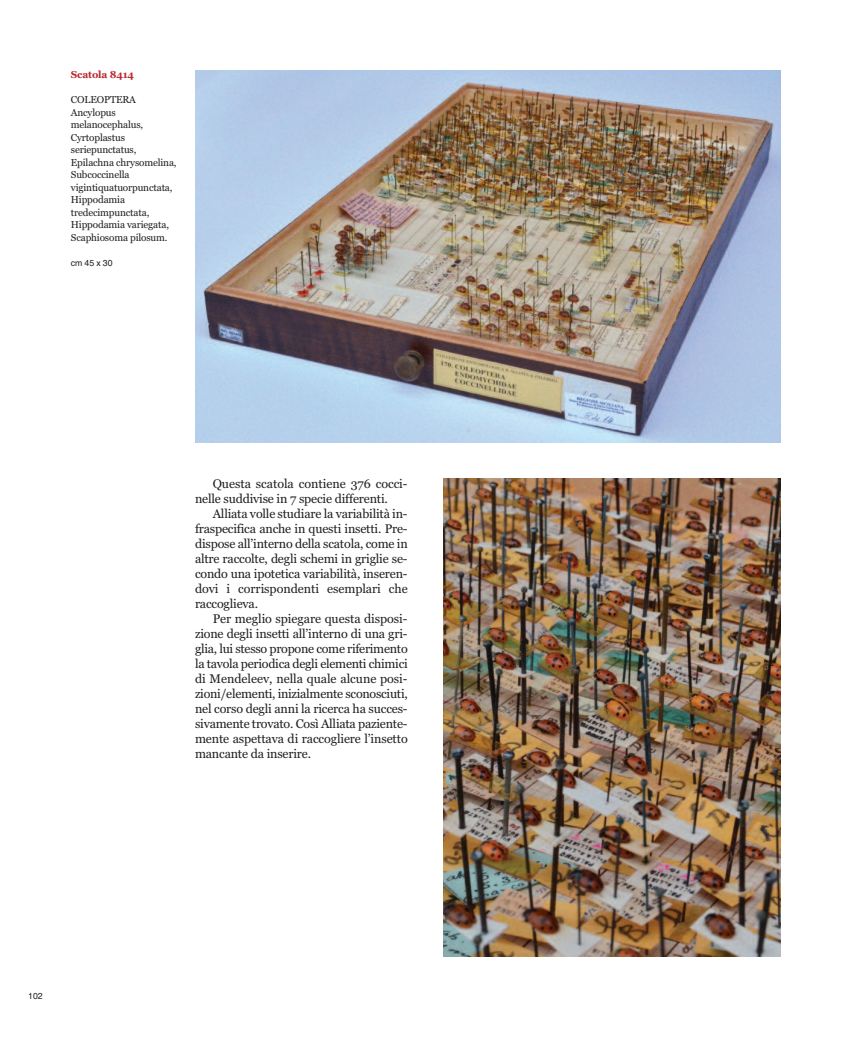
<style>
.page{position:relative;width:851px;height:1063px;background:#fff}
.page>*{position:absolute;margin:0;border:0;box-sizing:border-box;transform-origin:0 0}
.t1{font:12.5px/15px "Georgia";letter-spacing:-.01em;color:#231f20;text-align:justify}
.t2{font:10px/12.5px "Georgia";letter-spacing:-.015em;color:#231f20}
.t3{font:700 10px "Georgia";letter-spacing:-.015em;color:#b7282e}
.t4{font:8.75px "Helvetica";letter-spacing:-.015em;color:#231f20}
</style>
<div class="page">
<img style="left:195px;top:71px;width:585px;height:372px">
<img style="left:443px;top:478px;width:337px;height:479px">
<p class="t3" style="left:71px;top:69px;width:65px">Scatola 8414</p>
<p class="t2" style="left:71px;top:94px;width:107px">COLEOPTERA<br>Ancylopus melanocephalus,<br>Cyrtoplastus seriepunctatus,<br>Epilachna chrysomelina,<br>Subcoccinella vigintiquatuorpunctata,<br>Hippodamia tredecimpunctata,<br>Hippodamia variegata,<br>Scaphiosoma pilosum.</p>
<p class="t4" style="left:71px;top:258px;width:43px">cm 45 x 30</p>
<p class="t1" style="left:195px;top:476px;width:214px;text-indent:18px">Questa scatola contiene 376 cocci&shy;nelle suddivise in 7 specie differenti.</p>
<p class="t1" style="left:195px;top:506px;width:214px;text-indent:18px">Alliata volle studiare la variabilità in&shy;fraspecifica anche in questi insetti. Pre&shy;dispose all’interno della scatola, come in altre raccolte, degli schemi in griglie se&shy;condo una ipotetica variabilità, inseren&shy;dovi i corrispondenti esemplari che raccoglieva.</p>
<p class="t1" style="left:195px;top:611px;width:214px;text-indent:18px">Per meglio spiegare questa disposi&shy;zione degli insetti all’interno di una gri&shy;glia, lui stesso propone come riferimento la tavola periodica degli elementi chimici di Mendeleev, nella quale alcune posi&shy;zioni/elementi, inizialmente sconosciuti, nel corso degli anni la ricerca ha succes&shy;sivamente trovato. Così Alliata paziente&shy;mente aspettava di raccogliere l’insetto mancante da inserire.</p>
<p class="t4" style="left:28px;top:991px;width:16px">102</p>
</div>
